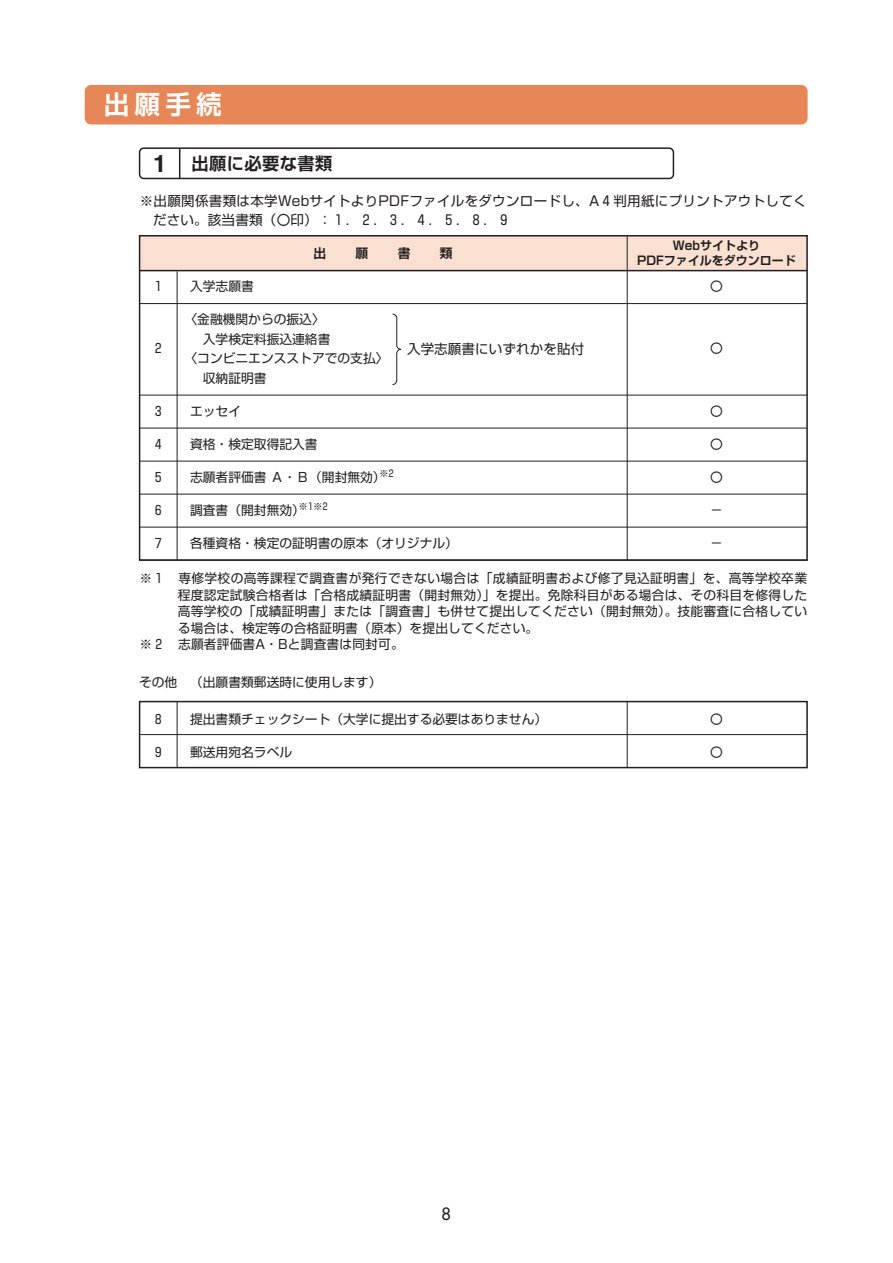
<style>
.page{position:relative;width:893px;height:1263px;background:#fff}
.page>*{position:absolute;margin:0;border:0;box-sizing:border-box;transform-origin:0 0}
.t1{font:700 25.65px "Shin Go Pr 5 De";color:#fff}
.t2{font:700 17.25px "Shin Go Pr 5 De";letter-spacing:.025em;color:#231f20}
.t3{font:16.5px "Futura";color:#231f20}
.t4{font:13.5px/18.8px "Shin Go Pr 5";letter-spacing:.025em;color:#231f20}
.t5{font:12.75px "Shin Go Pr 5";letter-spacing:.01em;color:#231f20}
.t6{font:12.75px "Shin Go Pr 5";letter-spacing:.03em;color:#231f20}
.t7{font:700 12px/15px "Shin Go Pr 5 De";color:#231f20;text-align:center}
.s1{font-family:"Helvetica";font-size:24px}
</style>
<div class="page">
<div style="left:85px;top:85px;width:723px;height:39px;background:#e78758;border-radius:6px"></div>
<div style="left:139px;top:147px;width:535px;height:32px;border:2px solid #231f20;border-radius:4px"></div>
<hr style="left:179px;top:148px;width:1px;height:30px;background:#231f20">
<div style="left:140px;top:236px;width:667px;height:35px;background:#f9e0d1"></div>
<hr style="left:140px;top:270px;width:667px;height:1px;background:#231f20">
<hr style="left:140px;top:303px;width:667px;height:1px;background:#231f20">
<hr style="left:140px;top:395px;width:667px;height:1px;background:#231f20">
<hr style="left:140px;top:428px;width:667px;height:1px;background:#231f20">
<hr style="left:140px;top:461px;width:667px;height:1px;background:#231f20">
<hr style="left:140px;top:494px;width:667px;height:1px;background:#231f20">
<hr style="left:140px;top:527px;width:667px;height:1px;background:#231f20">
<div style="left:139px;top:235px;width:669px;height:326px;border:2px solid #231f20"></div>
<hr style="left:177px;top:271px;width:1px;height:289px;background:#231f20">
<hr style="left:627px;top:236px;width:1px;height:324px;background:#231f20">
<div style="left:139px;top:701px;width:669px;height:67px;border:2px solid #231f20"></div>
<hr style="left:140px;top:734px;width:667px;height:1px;background:#231f20">
<hr style="left:177px;top:702px;width:1px;height:66px;background:#231f20">
<hr style="left:627px;top:702px;width:1px;height:65px;background:#231f20">
<svg style="left:392px;top:314px;width:9px;height:71px"></svg>
<h1 class="t1" style="left:104px;top:83px;width:119px">出願手続</h1>
<h2 class="t2" style="left:153px;top:149px;width:181px"><span class="s1">1</span> 出願に必要な書類</h2>
<p class="t4" style="left:153px;top:190px;width:655px;text-indent:-13px">※出願関係書類は本学WebサイトよりPDFファイルをダウンロードし、A 4 判用紙にプリントアウトしてください。該当書類（〇印）：1．2．3．4．5．8．9</p>
<p class="t7" style="left:637px;top:237px;width:160px">Webサイトより<br>PDFファイルをダウンロード</p>
<p class="t5" style="left:190px;top:276px;width:65px">入学志願書</p>
<p class="t5" style="left:184px;top:309px;width:142px">〈金融機関からの振込〉</p>
<p class="t5" style="left:190px;top:329px;width:142px">　入学検定料振込連絡書</p>
<p class="t5" style="left:184px;top:348px;width:205px">〈コンビニエンスストアでの支払〉</p>
<p class="t5" style="left:190px;top:368px;width:78px">　収納証明書</p>
<p class="t5" style="left:190px;top:401px;width:52px">エッセイ</p>
<p class="t5" style="left:190px;top:434px;width:129px">資格・検定取得記入書</p>
<p class="t5" style="left:190px;top:467px;width:205px">志願者評価書 Ａ・Ｂ（開封無効）<sup>※2</sup></p>
<p class="t5" style="left:190px;top:500px;width:139px">調査書（開封無効）<sup>※1※2</sup></p>
<p class="t5" style="left:190px;top:533px;width:269px">各種資格・検定の証明書の原本（オリジナル）</p>
<p class="t5" style="left:710px;top:276px;width:14px">〇</p>
<p class="t5" style="left:155px;top:276px;width:8px">1</p>
<p class="t4" style="left:407px;top:338px;width:179px">入学志願書にいずれかを貼付</p>
<p class="t5" style="left:710px;top:338px;width:14px">〇</p>
<p class="t5" style="left:155px;top:338px;width:8px">2</p>
<p class="t5" style="left:710px;top:401px;width:14px">〇</p>
<p class="t5" style="left:710px;top:434px;width:14px">〇</p>
<p class="t5" style="left:710px;top:467px;width:14px">〇</p>
<p class="t5" style="left:710px;top:500px;width:14px">－</p>
<p class="t5" style="left:710px;top:533px;width:14px">－</p>
<p class="t5" style="left:155px;top:401px;width:8px">3</p>
<p class="t5" style="left:155px;top:434px;width:8px">4</p>
<p class="t5" style="left:155px;top:467px;width:8px">5</p>
<p class="t5" style="left:155px;top:500px;width:8px">6</p>
<p class="t5" style="left:155px;top:533px;width:8px">7</p>
<p class="t6" style="left:140px;top:568px;width:669px">※1 専修学校の高等課程で調査書が発行できない場合は「成績証明書および修了見込証明書」を、高等学校卒業</p>
<p class="t5" style="left:178px;top:584px;width:631px">程度認定試験合格者は「合格成績証明書（開封無効）」を提出。免除科目がある場合は、その科目を修得した</p>
<p class="t5" style="left:178px;top:601px;width:631px">高等学校の「成績証明書」または「調査書」も併せて提出してください（開封無効）。技能審査に合格してい</p>
<p class="t5" style="left:178px;top:617px;width:362px">る場合は、検定等の合格証明書（原本）を提出してください。</p>
<p class="t5" style="left:140px;top:634px;width:266px">※2 志願者評価書A・Bと調査書は同封可。</p>
<p class="t5" style="left:139px;top:671px;width:244px">その他　（出願書類郵送時に使用します）</p>
<p class="t5" style="left:190px;top:708px;width:358px">提出書類チェックシート（大学に提出する必要はありません）</p>
<p class="t5" style="left:190px;top:741px;width:103px">郵送用宛名ラベル</p>
<p class="t5" style="left:155px;top:708px;width:8px">8</p>
<p class="t5" style="left:155px;top:741px;width:8px">9</p>
<p class="t5" style="left:710px;top:708px;width:14px">〇</p>
<p class="t5" style="left:710px;top:741px;width:14px">〇</p>
<p class="t3" style="left:441px;top:1204px;width:11px">8</p>
</div>
